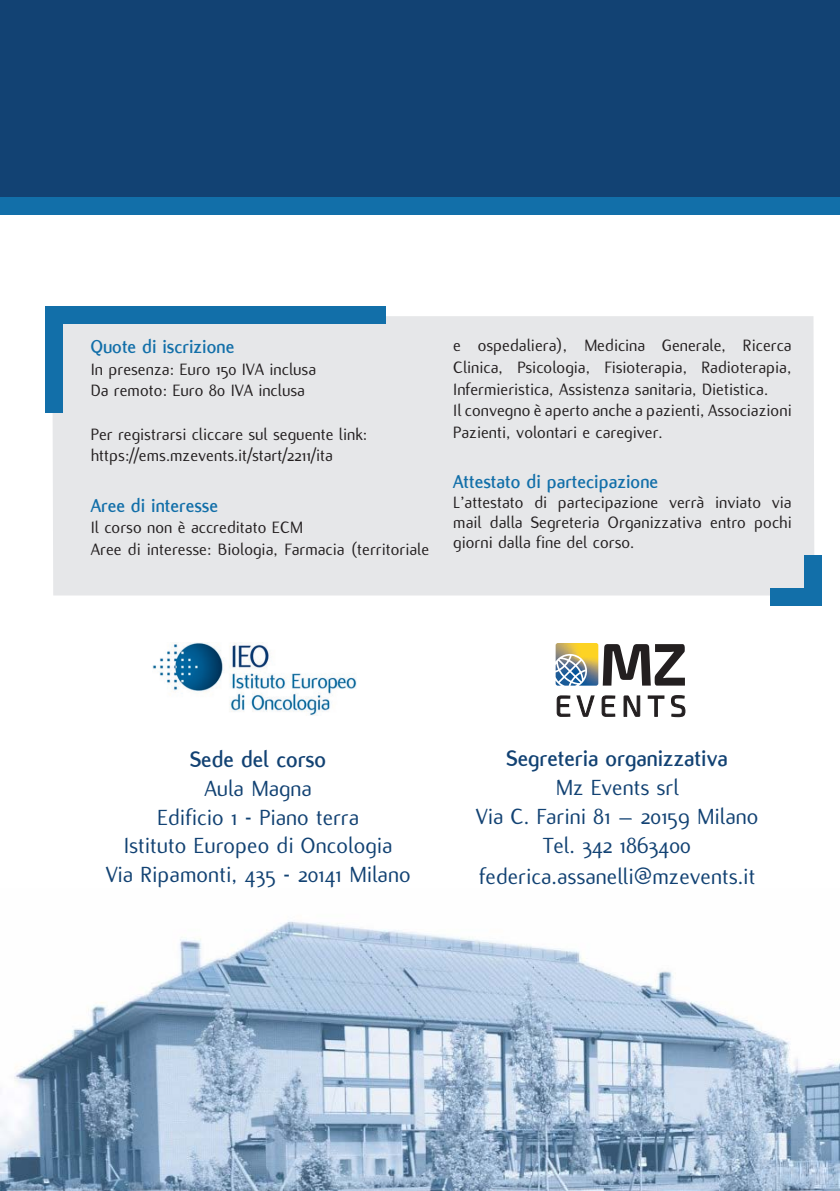
<style>
.page{position:relative;width:840px;height:1191px;background:#fff}
.page>*{position:absolute;margin:0;border:0;box-sizing:border-box;transform-origin:0 0}
.t1{font:24px "Flux";color:#124273}
.t2{font:700 24px "Flux";color:#124273}
.t3{font:700 20px "Flux";color:#126fa9}
.t4{font:18px/21.6px "Flux";color:#231f20}
</style>
<div class="page">
<img style="left:0;top:921px;width:839px;height:270px">
<div style="left:0;top:0;width:839px;height:198px;background:#124273"></div>
<div style="left:0;top:197px;width:839px;height:17px;background:#126fa9"></div>
<svg style="left:556px;top:695px;width:59px;height:22px"></svg>
<svg style="left:623px;top:695px;width:17px;height:22px"></svg>
<svg style="left:647px;top:695px;width:17px;height:22px"></svg>
<svg style="left:671px;top:695px;width:14px;height:22px"></svg>
<svg style="left:555px;top:643px;width:129px;height:43px"></svg>
<img style="left:152px;top:643px;width:204px;height:73px">
<div style="left:52px;top:316px;width:762px;height:279px;background:#e6e7e9"></div>
<div style="left:45px;top:306px;width:340px;height:17px;background:#126fa9"></div>
<div style="left:45px;top:310px;width:17px;height:102px;background:#126fa9"></div>
<div style="left:804px;top:556px;width:17px;height:34px;background:#126fa9"></div>
<div style="left:770px;top:588px;width:51px;height:17px;background:#126fa9"></div>
<p class="t3" style="left:91px;top:336px;width:145px">Quote di iscrizione</p>
<p class="t4" style="left:91px;top:358px;width:227px">In presenza: Euro 150 IVA inclusa</p>
<p class="t4" style="left:91px;top:380px;width:215px">Da remoto: Euro 80 IVA inclusa</p>
<p class="t4" style="left:91px;top:423px;width:278px">Per registrarsi cliccare sul seguente link: https://ems.mzevents.it/start/2211/ita</p>
<p class="t3" style="left:91px;top:494px;width:129px">Aree di interesse</p>
<p class="t4" style="left:91px;top:517px;width:214px">Il corso non è accreditato ECM</p>
<p class="t4" style="left:91px;top:538px;width:340px">Aree di interesse: Biologia, Farmacia (territoriale</p>
<p class="t4" style="left:453px;top:335px;width:340px;text-align:justify">e ospedaliera), Medicina Generale, Ricerca Clinica, Psicologia, Fisioterapia, Radioterapia, Infermieristica, Assistenza sanitaria, Dietistica.</p>
<p class="t4" style="left:453px;top:400px;width:340px">Il convegno è aperto anche a pazienti, Associazioni<br>Pazienti, volontari e caregiver.</p>
<p class="t3" style="left:453px;top:471px;width:206px">Attestato di partecipazione</p>
<p class="t4" style="left:453px;top:493px;width:340px;line-height:20px;text-align:justify">L’attestato di partecipazione verrà inviato via mail dalla Segreteria Organizzativa entro pochi giorni dalla fine del corso.</p>
<p class="t2" style="left:190px;top:746px;width:138px">Sede del corso</p>
<p class="t1" style="left:204px;top:775px;width:109px">Aula Magna</p>
<p class="t1" style="left:157px;top:804px;width:203px">Edificio 1 - Piano terra</p>
<p class="t1" style="left:124px;top:832px;width:270px">Istituto Europeo di Oncologia</p>
<p class="t1" style="left:106px;top:861px;width:306px">Via Ripamonti, 435 - 20141 Milano</p>
<p class="t2" style="left:506px;top:745px;width:222px">Segreteria organizzativa</p>
<p class="t1" style="left:555px;top:774px;width:125px">Mz Events srl</p>
<p class="t1" style="left:475px;top:803px;width:284px">Via C. Farini 81 – 20159 Milano</p>
<p class="t1" style="left:543px;top:831px;width:149px">Tel. 342 1863400</p>
<p class="t1" style="left:479px;top:863px;width:277px">federica.assanelli@mzevents.it</p>
</div>
